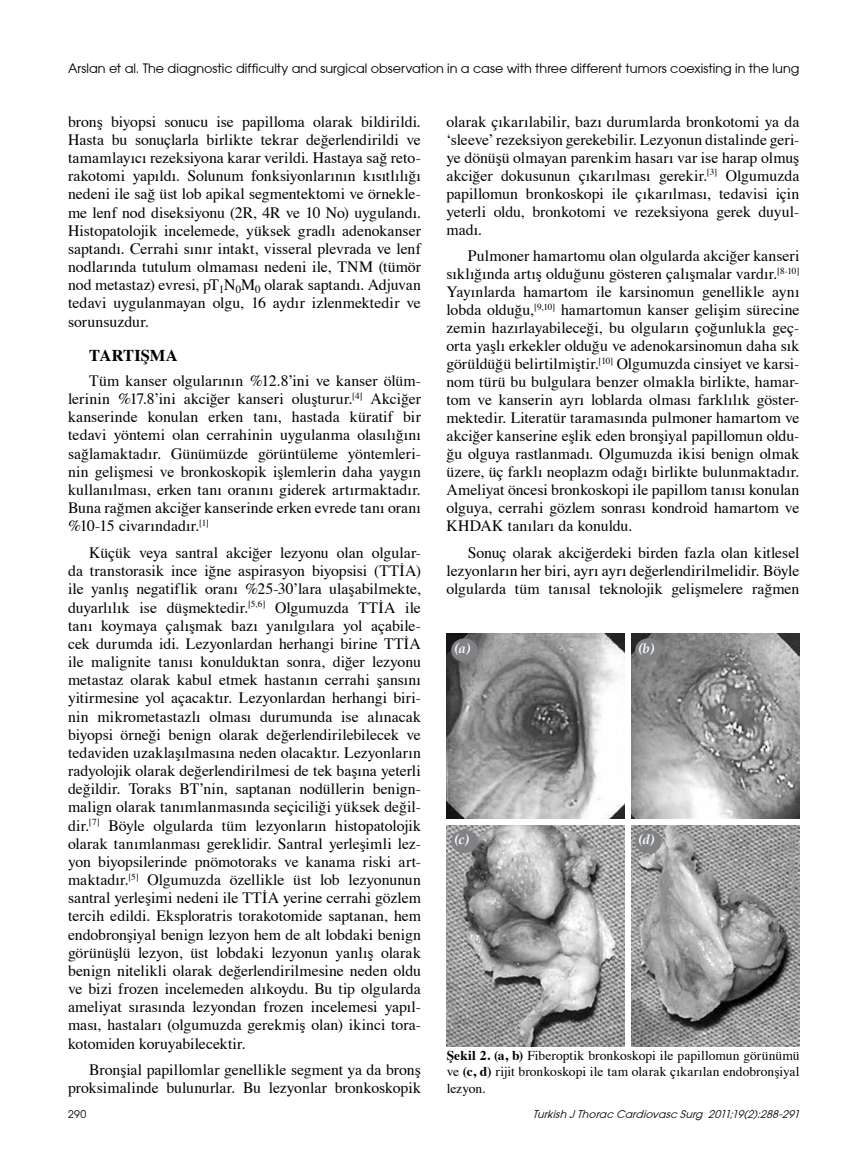
<style>
.page{position:relative;width:859px;height:1170px;background:#fff}
.page>*{position:absolute;margin:0;border:0;box-sizing:border-box;transform-origin:0 0}
.t1{font:700 16.5px "Times";letter-spacing:.01em;color:#000}
.t2{font:15.75px/18.1px "Times";color:#000;text-align:justify}
.t3{font:13.5px/16.5px "Times";color:#000;text-align:justify}
.t4{font:italic 700 13.5px "Palatino";color:#fff}
.t5{font:12.75px "Avant Garde";color:#000}
.t6{font:italic 10.5px "Avant Garde";color:#000}
.t7{font:10.5px "Avant Garde";color:#000}
.s1{font-weight:700}
</style>
<div class="page">
<img style="left:447px;top:634px;width:352px;height:411px">
<div style="left:451px;top:638px;width:27px;height:23px;background:#808285;border-radius:50%"></div>
<div style="left:451px;top:829px;width:27px;height:24px;background:#808285;border-radius:50%"></div>
<div style="left:635px;top:638px;width:27px;height:23px;background:#808285;border-radius:50%"></div>
<div style="left:635px;top:829px;width:27px;height:24px;background:#808285;border-radius:50%"></div>
<div style="left:625px;top:634px;width:5px;height:412px;background:#fff"></div>
<div style="left:447px;top:819px;width:354px;height:5px;background:#fff"></div>
<p class="t5" style="left:68px;top:61px;width:733px">Arslan et al. The diagnostic difficulty and surgical observation in a case with three different tumors coexisting in the lung</p>
<p class="t2" style="left:68px;top:112px;width:354px">bronş biyopsi sonucu ise papilloma olarak bildirildi.<br>Hasta bu sonuçlarla birlikte tekrar değerlendirildi ve tamamlayıcı rezeksiyona karar verildi. Hastaya sağ reto&shy;rakotomi yapıldı. Solunum fonksiyonlarının kısıtlılığı nedeni ile sağ üst lob apikal segmentektomi ve örnekle&shy;me lenf nod diseksiyonu (2R, 4R ve 10 No) uygulandı.<br>Histopatolojik incelemede, yüksek gradlı adenokanser saptandı. Cerrahi sınır intakt, visseral plevrada ve lenf nodlarında tutulum olmaması nedeni ile, TNM (tümör nod metastaz) evresi, pT<sub>1</sub>N<sub>0</sub>M<sub>0</sub> olarak saptandı. Adjuvan tedavi uygulanmayan olgu, 16 aydır izlenmektedir ve sorunsuzdur.</p>
<p class="t1" style="left:89px;top:340px;width:90px">TARTIŞMA</p>
<p class="t2" style="left:68px;top:371px;width:354px;text-indent:21px">Tüm kanser olgularının %12.8’ini ve kanser ölüm&shy;lerinin %17.8’ini akciğer kanseri oluşturur.<sup>[4]</sup> Akciğer kanserinde konulan erken tanı, hastada küratif bir tedavi yöntemi olan cerrahinin uygulanma olasılığını sağlamaktadır. Günümüzde görüntüleme yöntemleri&shy;nin gelişmesi ve bronkoskopik işlemlerin daha yaygın kullanılması, erken tanı oranını giderek artırmaktadır.<br>Buna rağmen akciğer kanserinde erken evrede tanı oranı %10-15 civarındadır.<sup>[1]</sup></p>
<p class="t2" style="left:68px;top:543px;width:354px;text-indent:21px">Küçük veya santral akciğer lezyonu olan olgular&shy;da transtorasik ince iğne aspirasyon biyopsisi (TTİA) ile yanlış negatiflik oranı %25-30’lara ulaşabilmekte, duyarlılık ise düşmektedir.<sup>[5,6]</sup> Olgumuzda TTİA ile tanı koymaya çalışmak bazı yanılgılara yol açabile&shy;cek durumda idi. Lezyonlardan herhangi birine TTİA ile malignite tanısı konulduktan sonra, diğer lezyonu metastaz olarak kabul etmek hastanın cerrahi şansını yitirmesine yol açacaktır. Lezyonlardan herhangi biri&shy;nin mikrometastazlı olması durumunda ise alınacak biyopsi örneği benign olarak değerlendirilebilecek ve tedaviden uzaklaşılmasına neden olacaktır. Lezyonların radyolojik olarak değerlendirilmesi de tek başına yeterli değildir. Toraks BT’nin, saptanan nodüllerin benign&shy;malign olarak tanımlanmasında seçiciliği yüksek değil&shy;dir.<sup>[7]</sup> Böyle olgularda tüm lezyonların histopatolojik olarak tanımlanması gereklidir. Santral yerleşimli lez&shy;yon biyopsilerinde pnömotoraks ve kanama riski art&shy;maktadır.<sup>[5]</sup> Olgumuzda özellikle üst lob lezyonunun santral yerleşimi nedeni ile TTİA yerine cerrahi gözlem tercih edildi. Eksploratris torakotomide saptanan, hem endobronşiyal benign lezyon hem de alt lobdaki benign görünüşlü lezyon, üst lobdaki lezyonun yanlış olarak benign nitelikli olarak değerlendirilmesine neden oldu ve bizi frozen incelemeden alıkoydu. Bu tip olgularda ameliyat sırasında lezyondan frozen incelemesi yapıl&shy;ması, hastaları (olgumuzda gerekmiş olan) ikinci tora&shy;kotomiden koruyabilecektir.</p>
<p class="t2" style="left:68px;top:1060px;width:354px;text-align:right">Bronşial papillomlar genellikle segment ya da bronş proksimalinde bulunurlar. Bu lezyonlar bronkoskopik</p>
<p class="t2" style="left:446px;top:112px;width:354px">olarak çıkarılabilir, bazı durumlarda bronkotomi ya da ‘sleeve’ rezeksiyon gerekebilir. Lezyonun distalinde geri&shy;ye dönüşü olmayan parenkim hasarı var ise harap olmuş akciğer dokusunun çıkarılması gerekir.<sup>[3]</sup> Olgumuzda papillomun bronkoskopi ile çıkarılması, tedavisi için yeterli oldu, bronkotomi ve rezeksiyona gerek duyul&shy;madı.</p>
<p class="t2" style="left:446px;top:247px;width:354px;text-indent:21px">Pulmoner hamartomu olan olgularda akciğer kanseri sıklığında artış olduğunu gösteren çalışmalar vardır.<sup>[8-10] </sup>Yayınlarda hamartom ile karsinomun genellikle aynı lobda olduğu,<sup>[9,10]</sup> hamartomun kanser gelişim sürecine zemin hazırlayabileceği, bu olguların çoğunlukla geç&shy;orta yaşlı erkekler olduğu ve adenokarsinomun daha sık görüldüğü belirtilmiştir.<sup>[10]</sup> Olgumuzda cinsiyet ve karsi&shy;nom türü bu bulgulara benzer olmakla birlikte, hamar&shy;tom ve kanserin ayrı loblarda olması farklılık göster&shy;mektedir. Literatür taramasında pulmoner hamartom ve akciğer kanserine eşlik eden bronşiyal papillomun oldu&shy;ğu olguya rastlanmadı. Olgumuzda ikisi benign olmak üzere, üç farklı neoplazm odağı birlikte bulunmaktadır.<br>Ameliyat öncesi bronkoskopi ile papillom tanısı konulan olguya, cerrahi gözlem sonrası kondroid hamartom ve KHDAK tanıları da konuldu.</p>
<p class="t2" style="left:446px;top:543px;width:354px;text-indent:21px">Sonuç olarak akciğerdeki birden fazla olan kitlesel lezyonların her biri, ayrı ayrı değerlendirilmelidir. Böyle olgularda tüm tanısal teknolojik gelişmelere rağmen</p>
<p class="t4" style="left:454px;top:639px;width:18px">(a)</p>
<p class="t4" style="left:454px;top:831px;width:16px">(c)</p>
<p class="t4" style="left:638px;top:639px;width:17px">(b)</p>
<p class="t4" style="left:638px;top:831px;width:18px">(d)</p>
<p class="t3" style="left:447px;top:1046px;width:354px"><span class="s1">Şekil 2. (a, b)</span> Fiberoptik bronkoskopi ile papillomun görünümü ve <span class="s1">(c, d)</span> rijit bronkoskopi ile tam olarak çıkarılan endobronşiyal lezyon.</p>
<p class="t7" style="left:68px;top:1107px;width:20px">290</p>
<p class="t6" style="left:533px;top:1107px;width:272px">Turkish JThorac Cardiovasc Surg 2011;19(2):288-291</p>
</div>
